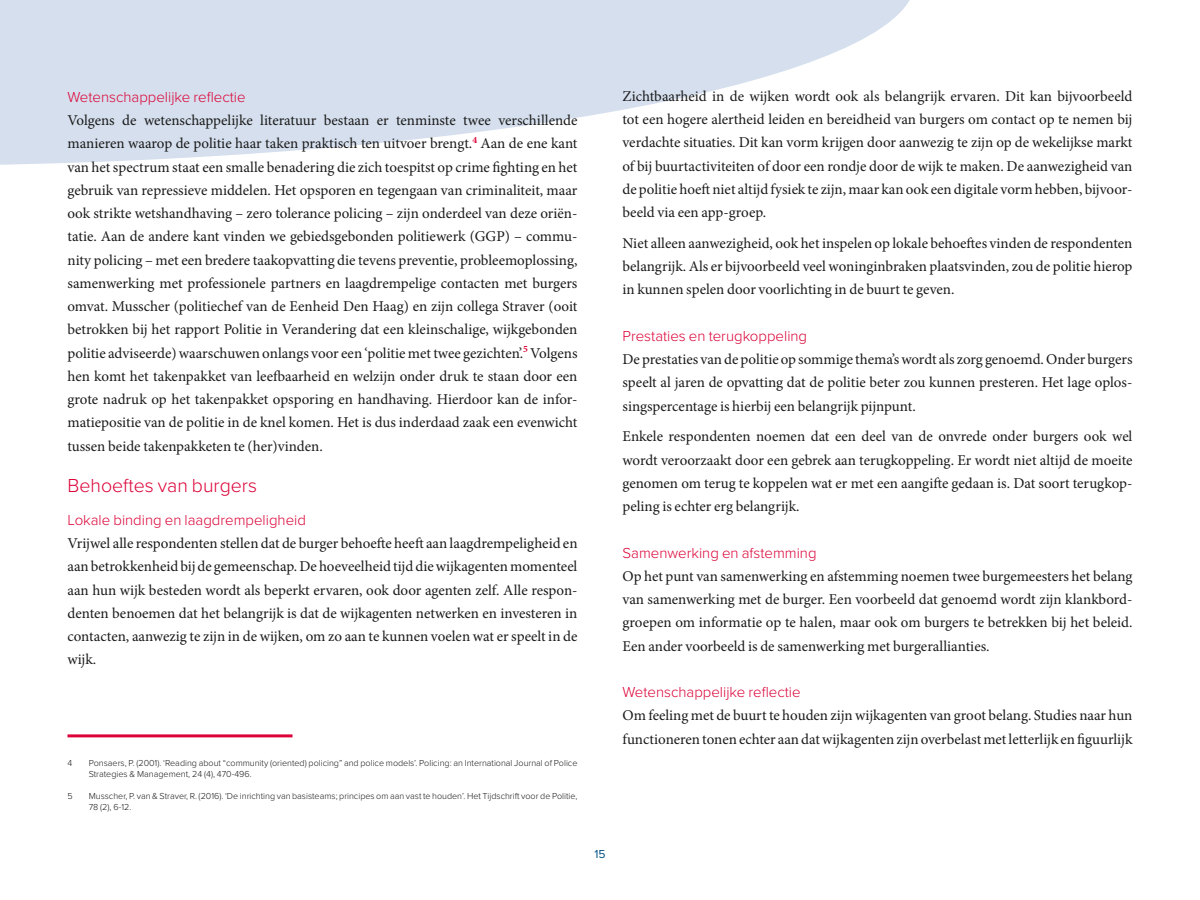
<style>
.page{position:relative;width:1200px;height:900px;background:#fff}
.page>*{position:absolute;margin:0;border:0;box-sizing:border-box;transform-origin:0 0}
.t1{font:300 19.5px "Proxima Nova";color:#dc0338}
.t2{font:15px/23.2px "Minion Pro";color:#1a1a1a;text-align:justify}
.t3{font:300 15px "Proxima Nova";color:#dc0338}
.t4{font:12px "Proxima Nova";color:#005286}
.t5{font:300 9px/10.8px "Proxima Nova";color:#1a1a1a}
</style>
<div class="page">
<svg style="left:0;top:0;width:910px;height:165px;fill:#d5dfed"></svg>
<hr style="left:68px;top:734px;width:224px;height:3px;background:#dc0338">
<p class="t3" style="left:68px;top:88px;width:180px">Wetenschappelijke reflectie</p>
<p class="t2" style="left:68px;top:109px;width:512px">Volgens de wetenschappelijke literatuur bestaan er tenminste twee verschillende manieren waarop de politie haar taken praktisch ten uitvoer brengt.<sup>4</sup> Aan de ene kant van het spectrum staat een smalle benadering die zich toespitst op crime fighting en het gebruik van repressieve middelen. Het opsporen en tegengaan van criminaliteit, maar ook strikte wetshandhaving – zero tolerance policing – zijn onderdeel van deze oriën&shy;tatie. Aan de andere kant vinden we gebiedsgebonden politiewerk (GGP) – commu&shy;nity policing – met een bredere taakopvatting die tevens preventie, probleemoplossing, samenwerking met professionele partners en laagdrempelige contacten met burgers omvat. Musscher (politiechef van de Eenheid Den Haag) en zijn collega Straver (ooit betrokken bij het rapport Politie in Verandering dat een kleinschalige, wijkgebonden politie adviseerde) waarschuwen onlangs voor een ‘politie met twee gezichten’.<sup>5</sup> Volgens hen komt het takenpakket van leefbaarheid en welzijn onder druk te staan door een grote nadruk op het takenpakket opsporing en handhaving. Hierdoor kan de infor&shy;matiepositie van de politie in de knel komen. Het is dus inderdaad zaak een evenwicht tussen beide takenpakketen te (her)vinden.</p>
<h1 class="t1" style="left:68px;top:474px;width:191px">Behoeftes van burgers</h1>
<p class="t3" style="left:68px;top:511px;width:240px">Lokale binding en laagdrempeligheid</p>
<p class="t2" style="left:68px;top:532px;width:512px">Vrijwel alle respondenten stellen dat de burger behoefte heeft aan laagdrempeligheid en aan betrokkenheid bij de gemeenschap. De hoeveelheid tijd die wijkagenten momenteel aan hun wijk besteden wordt als beperkt ervaren, ook door agenten zelf. Alle respon&shy;denten benoemen dat het belangrijk is dat de wijkagenten netwerken en investeren in contacten, aanwezig te zijn in de wijken, om zo aan te kunnen voelen wat er speelt in de wijk.</p>
<p class="t5" style="left:68px;top:758px;width:6px">4</p>
<p class="t5" style="left:89px;top:758px;width:490px">Ponsaers, P. (2001). ‘Reading about “community (oriented) policing” and police models’. Policing: an International Journal of Police<br>Strategies &amp; Management, 24 (4), 470-496.</p>
<p class="t5" style="left:68px;top:791px;width:7px">5</p>
<p class="t5" style="left:89px;top:791px;width:490px">Musscher, P. van &amp; Straver, R. (2016). ‘De inrichting van basisteams; principes om aan vast te houden’. Het Tijdschrift voor de Politie,<br>78 (2), 6-12.</p>
<p class="t4" style="left:594px;top:847px;width:13px">15</p>
<p class="t2" style="left:622px;top:85px;width:511px">Zichtbaarheid in de wijken wordt ook als belangrijk ervaren. Dit kan bijvoorbeeld tot een hogere alertheid leiden en bereidheid van burgers om contact op te nemen bij verdachte situaties. Dit kan vorm krijgen door aanwezig te zijn op de wekelijkse markt of bij buurtactiviteiten of door een rondje door de wijk te maken. De aanwezigheid van de politie hoeft niet altijd fysiek te zijn, maar kan ook een digitale vorm hebben, bijvoor&shy;beeld via een app-groep.</p>
<p class="t2" style="left:622px;top:232px;width:511px">Niet alleen aanwezigheid, ook het inspelen op lokale behoeftes vinden de respondenten belangrijk. Als er bijvoorbeeld veel woninginbraken plaatsvinden, zou de politie hierop in kunnen spelen door voorlichting in de buurt te geven.</p>
<p class="t3" style="left:622px;top:327px;width:186px">Prestaties en terugkoppeling</p>
<p class="t2" style="left:622px;top:348px;width:512px">De prestaties van de politie op sommige thema’s wordt als zorg genoemd. Onder burgers speelt al jaren de opvatting dat de politie beter zou kunnen presteren. Het lage oplos&shy;singspercentage is hierbij een belangrijk pijnpunt.</p>
<p class="t2" style="left:622px;top:425px;width:512px">Enkele respondenten noemen dat een deel van de onvrede onder burgers ook wel wordt veroorzaakt door een gebrek aan terugkoppeling. Er wordt niet altijd de moeite genomen om terug te koppelen wat er met een aangifte gedaan is. Dat soort terugkop&shy;peling is echter erg belangrijk.</p>
<p class="t3" style="left:622px;top:544px;width:196px">Samenwerking en afstemming</p>
<p class="t2" style="left:622px;top:565px;width:512px">Op het punt van samenwerking en afstemming noemen twee burgemeesters het belang van samenwerking met de burger. Een voorbeeld dat genoemd wordt zijn klankbord&shy;groepen om informatie op te halen, maar ook om burgers te betrekken bij het beleid.<br>Een ander voorbeeld is de samenwerking met burgerallianties.</p>
<p class="t3" style="left:622px;top:683px;width:180px">Wetenschappelijke reflectie</p>
<p class="t2" style="left:622px;top:704px;width:512px">Om feeling met de buurt te houden zijn wijkagenten van groot belang. Studies naar hun functioneren tonen echter aan dat wijkagenten zijn overbelast met letterlijk en figuurlijk</p>
</div>
